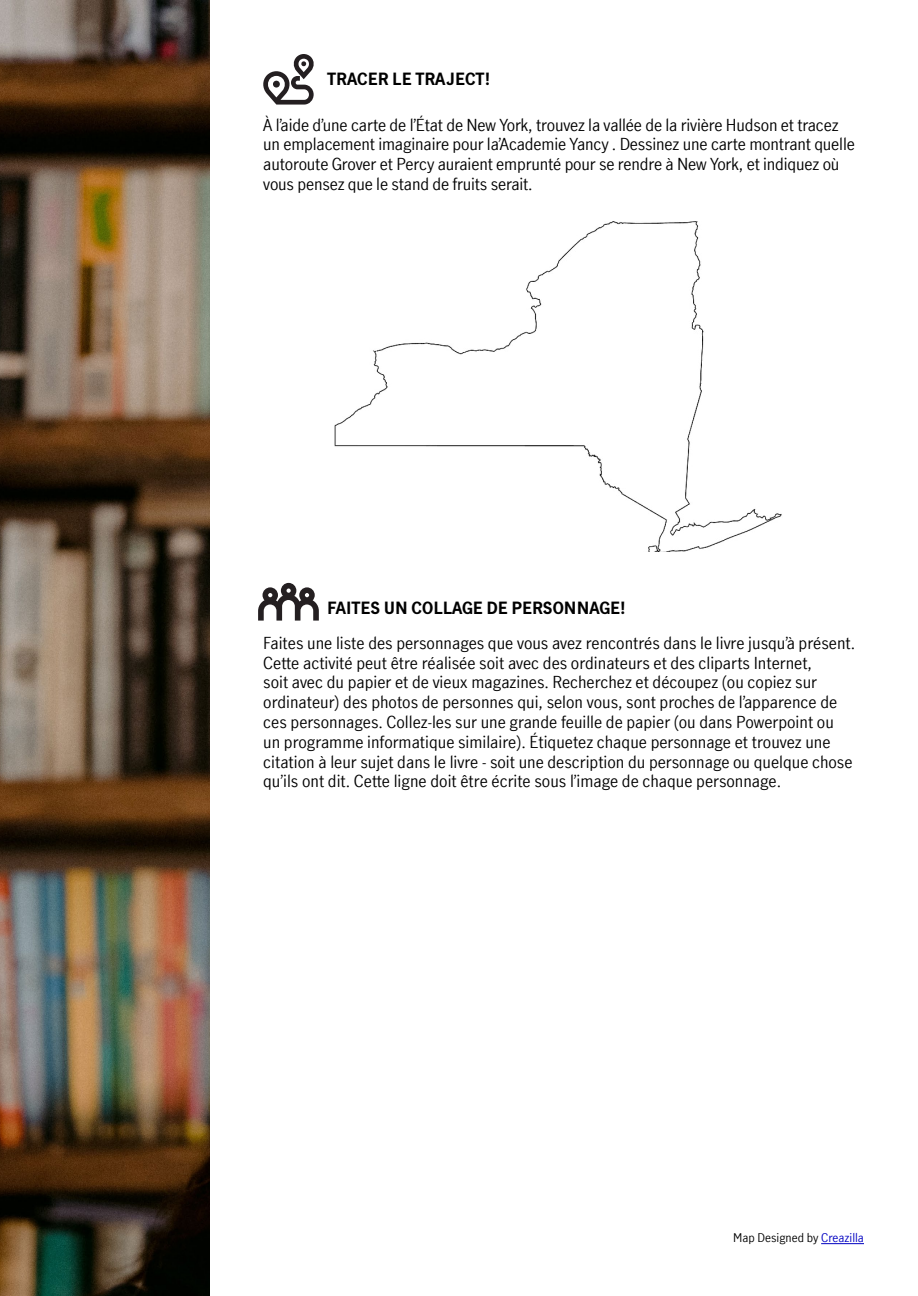
<style>
.page{position:relative;width:918px;height:1296px;background:#fff}
.page>*{position:absolute;margin:0;border:0;box-sizing:border-box;transform-origin:0 0}
.t1{font:16.5px/19.8px "Manulife JH Sans Optimized";color:#000}
.t2{font:700 16.5px "Manulife JH Sans Optimized";color:#000}
.t3{font:12px "Manulife JH Sans Optimized";color:#000}
.s1{color:#0000c1}
</style>
<div class="page">
<img style="left:334px;top:222px;width:448px;height:329px">
<hr style="left:821px;top:1243px;width:43px;height:1px;background:#0000c1">
<svg style="left:258px;top:583px;width:61px;height:38px"></svg>
<svg style="left:263px;top:54px;width:51px;height:51px"></svg>
<img style="left:0;top:0;width:209px;height:1296px">
<p class="t2" style="left:327px;top:68px;width:164px">TRACER LE TRAJECT!</p>
<p class="t1" style="left:263px;top:114px;width:593px">À l’aide d’une carte de l’État de New York, trouvez la vallée de la rivière Hudson et tracez un emplacement imaginaire pour la’Academie Yancy . Dessinez une carte montrant quelle autoroute Grover et Percy auraient emprunté pour se rendre à New York, et indiquez où vous pensez que le stand de fruits serait.</p>
<p class="t2" style="left:327px;top:597px;width:300px">FAITES UN COLLAGE DE PERSONNAGE!</p>
<p class="t1" style="left:263px;top:632px;width:593px">Faites une liste des personnages que vous avez rencontrés dans le livre jusqu’à présent.<br>Cette activité peut être réalisée soit avec des ordinateurs et des cliparts Internet,<br>soit avec du papier et de vieux magazines. Recherchez et découpez (ou copiez sur ordinateur) des photos de personnes qui, selon vous, sont proches de l’apparence de ces personnages. Collez-les sur une grande feuille de papier (ou dans Powerpoint ou<br>un programme informatique similaire). Étiquetez chaque personnage et trouvez une citation à leur sujet dans le livre - soit une description du personnage ou quelque chose qu’ils ont dit. Cette ligne doit être écrite sous l’image de chaque personnage.</p>
<p class="t3" style="left:733px;top:1229px;width:132px">Map Designed by <span class="s1">Creazilla</span></p>
</div>
